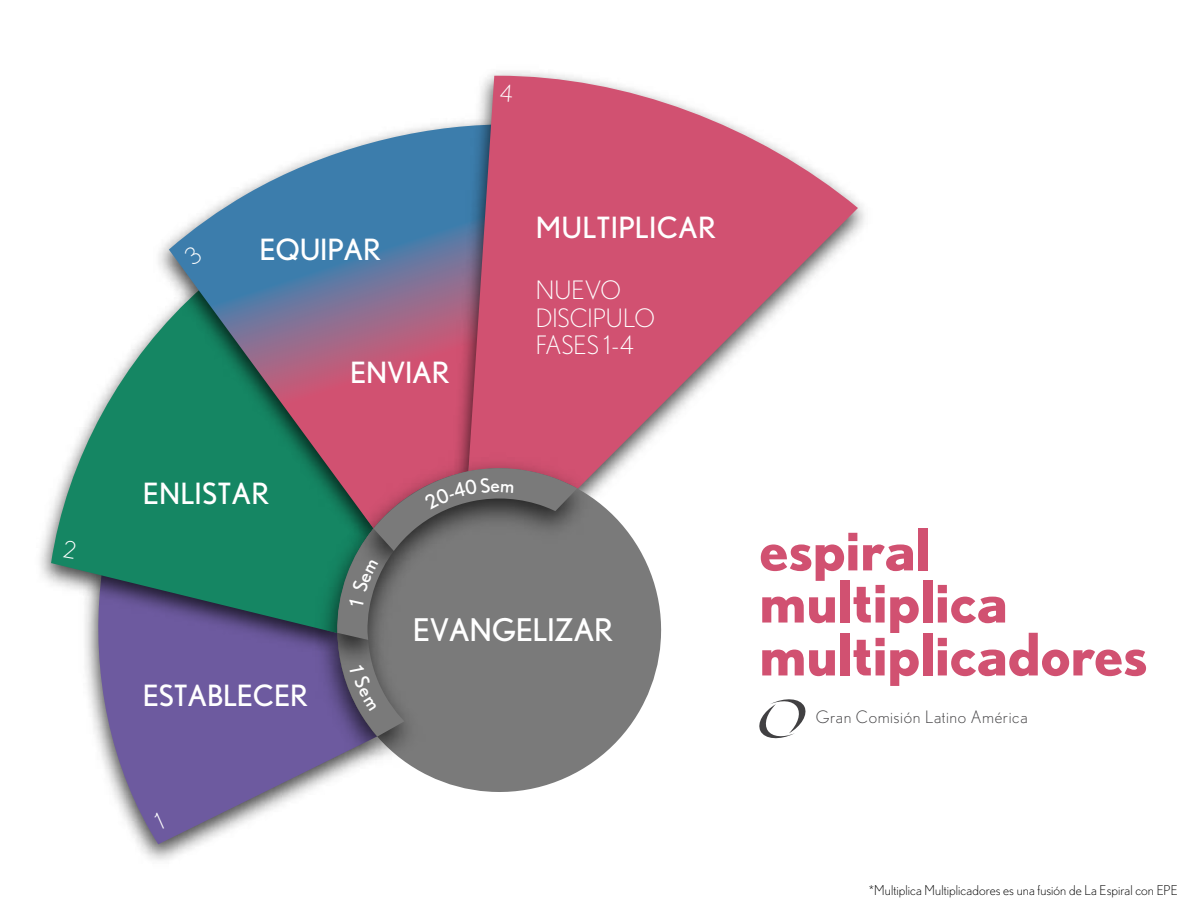
<style>
.page{position:relative;width:1199px;height:918px;background:#fff}
.page>*{position:absolute;margin:0;border:0;box-sizing:border-box;transform-origin:0 0}
.t1{font:700 58.5px/105px "Nobel";letter-spacing:-.005em;color:#d15171}
.t2{font:31.2px "Nobel";letter-spacing:-.015em;color:#fff}
.t3{font:29.25px "Nobel";letter-spacing:-.01em;color:#fff}
.t4{font:300 25.35px/27.3px "Nobel";letter-spacing:-.005em;color:#fff}
.t5{font:300 17.1px "Nobel";letter-spacing:.035em;color:#414042}
.t6{font:300 13.5px "Nobel";letter-spacing:.005em;color:#010101}
</style>
<div class="page">
<img style="left:85px;top:663px;width:116px;height:198px">
<svg style="left:90px;top:663px;width:224px;height:181px;fill:#6d5a9f"></svg>
<img style="left:40px;top:511px;width:266px;height:152px">
<svg style="left:51px;top:336px;width:255px;height:297px;fill:#158663"></svg>
<img style="left:145px;top:124px;width:299px;height:435px">
<svg style="left:169px;top:125px;width:275px;height:404px;background:#6f8696"></svg>
<img style="left:444px;top:71px;width:421px;height:375px">
<svg style="left:468px;top:76px;width:390px;height:370px;fill:#d15171"></svg>
<svg style="left:314px;top:446px;width:348px;height:346px;fill:#7a7a7a"></svg>
<img style="left:306px;top:679px;width:126px;height:97px">
<img style="left:306px;top:509px;width:31px;height:170px">
<img style="left:342px;top:449px;width:263px;height:141px">
<svg style="left:759px;top:699px;width:47px;height:40px"></svg>
<svg style="left:154px;top:812px;width:10px;height:18px"></svg>
<svg style="left:63px;top:540px;width:13px;height:19px"></svg>
<svg style="left:183px;top:245px;width:20px;height:21px"></svg>
<svg style="left:500px;top:84px;width:13px;height:18px"></svg>
<svg style="left:337px;top:466px;width:240px;height:271px;background:#747072"></svg>
<h3 class="t3" style="left:259px;top:233px;width:123px">EQUIPAR</h3>
<h3 class="t3" style="left:143px;top:476px;width:128px">ENLISTAR</h3>
<h3 class="t3" style="left:350px;top:356px;width:101px">ENVIAR</h3>
<h3 class="t3" style="left:536px;top:211px;width:182px">MULTIPLICAR</h3>
<h3 class="t4" style="left:536px;top:276px;width:87px">NUEVO</h3>
<h3 class="t4" style="left:536px;top:304px;width:121px">DISCIPULO<br>FASES 1-4</h3>
<h3 class="t3" style="left:143px;top:679px;width:167px">ESTABLECER</h3>
<h2 class="t2" style="left:413px;top:612px;width:202px">EVANGELIZAR</h2>
<h1 class="t1" style="left:759px;top:496px;width:390px">espiral multiplicadores</h1>
<h1 class="t1" style="left:759px;top:548px;width:250px">multiplica</h1>
<p class="t5" style="left:815px;top:707px;width:213px">Gran Comisión Latino América</p>
<p class="t6" style="left:868px;top:883px;width:310px">*Multiplica Multiplicadores es una fusión de La Espiral con EPE</p>
</div>
